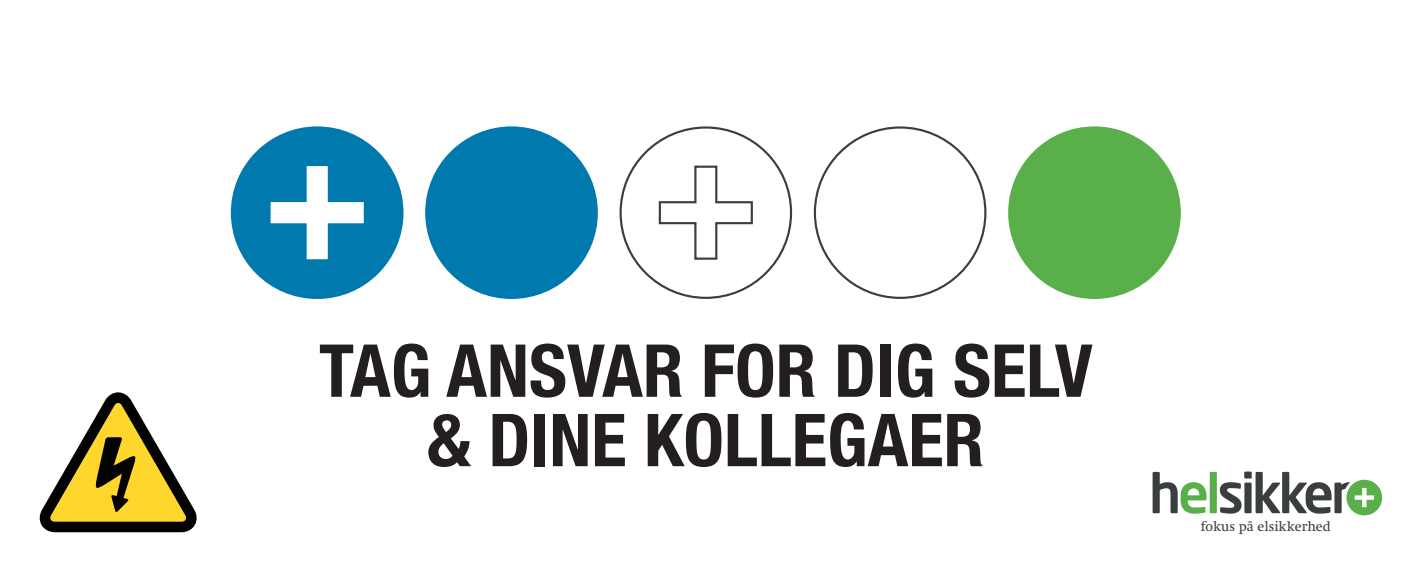
<style>
.page{position:relative;width:1418px;height:567px;background:#fff}
.page>*{position:absolute;margin:0;border:0;box-sizing:border-box;transform-origin:0 0}
.Overskrift{font:700 condensed 73.2px "Helvetica Neue";color:#231f20}
.t1{font:500 54.4px "Neo Sans Std";letter-spacing:-.06em;color:#3a3e3e}
.t2{font:13.6px "Swift";color:#3a3e3e}
.s1{color:#59b04b}
</style>
<div class="page">
<div style="left:425px;top:126px;width:173px;height:173px;background:#0079af;border-radius:50%"></div>
<svg style="left:231px;top:126px;width:172px;height:173px"></svg>
<svg style="left:619px;top:126px;width:173px;height:173px"></svg>
<div style="left:1008px;top:126px;width:172px;height:173px;background:#59b04b;border-radius:50%"></div>
<svg style="left:40px;top:392px;width:157px;height:140px"></svg>
<svg style="left:1346px;top:480px;width:36px;height:35px"></svg>
<p class="Overskrift" style="left:319px;top:310px;width:775px">TAG ANSVAR FOR DIG SELV</p>
<p class="Overskrift" style="left:427px;top:379px;width:558px">&amp; DINE KOLLEGAER</p>
<p class="t1" style="left:1149px;top:459px;width:204px">h<span class="s1">el</span>sikker</p>
<p class="t2" style="left:1200px;top:519px;width:131px">fokus på elsikkerhed</p>
</div>
